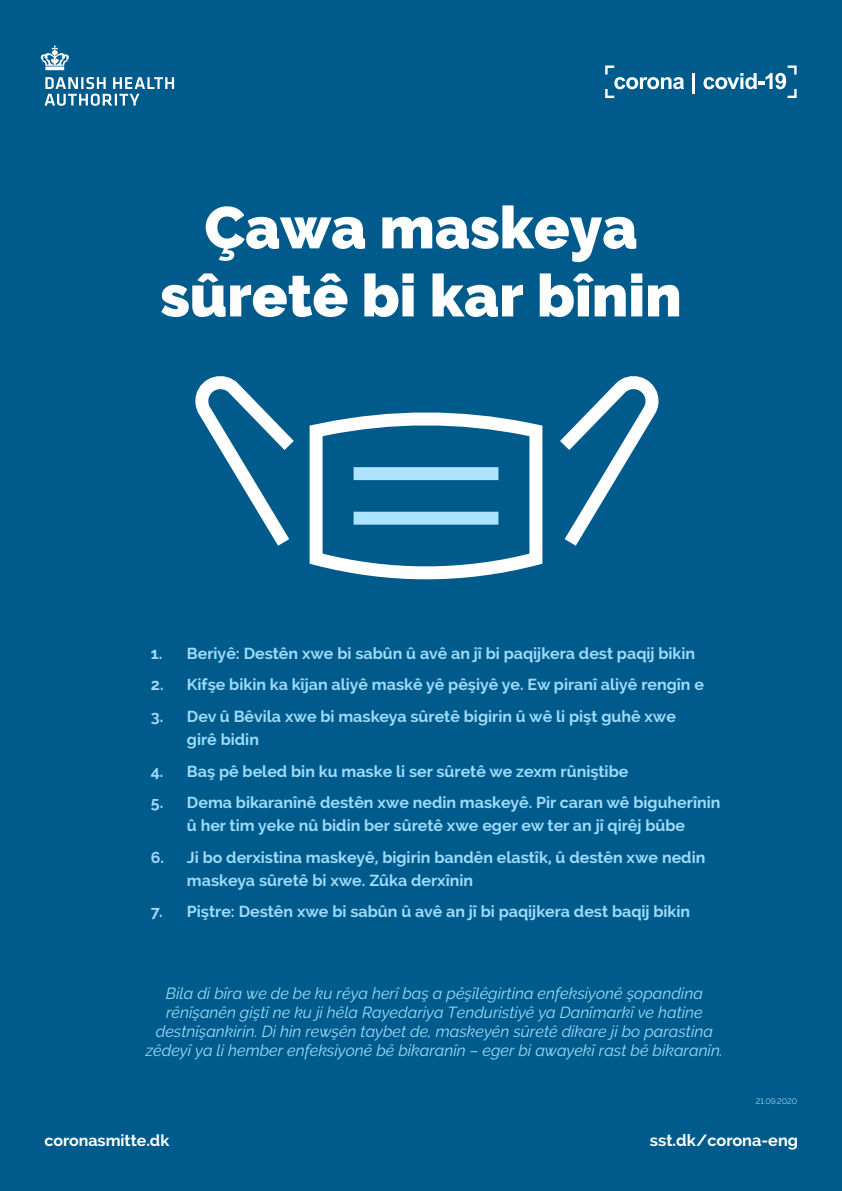
<style>
.page{position:relative;width:842px;height:1191px;background:#005b8d}
.page>*{position:absolute;margin:0;border:0;box-sizing:border-box;transform-origin:0 0}
.t1{font:900 58.8px/68px "Raleway";color:#fff;text-align:center}
.t2{font:700 16.3px "Raleway";color:#fff}
.t3{font:700 16px/23px "Raleway";color:#9edbfa}
.t4{font:italic 16px/19px "Raleway";color:#9cdcf8;text-align:center}
.t5{font:700 16px "Raleway";color:#fff}
.t6{font:8px "Raleway";color:#9cdcf8}
</style>
<div class="page">
<svg style="left:605px;top:66px;width:79px;height:32px"></svg>
<hr style="left:692px;top:73px;width:3px;height:21px;background:#fff">
<svg style="left:703px;top:66px;width:94px;height:32px"></svg>
<svg style="left:309px;top:412px;width:234px;height:165px"></svg>
<svg style="left:195px;top:376px;width:99px;height:170px"></svg>
<svg style="left:560px;top:376px;width:99px;height:170px"></svg>
<div style="left:354px;top:467px;width:144px;height:13px;background:#ade3ff"></div>
<div style="left:354px;top:512px;width:144px;height:12px;background:#ade3ff"></div>
<svg style="left:41px;top:45px;width:28px;height:25px"></svg>
<svg style="left:45px;top:77px;width:129px;height:29px"></svg>
<p class="t1" style="left:160px;top:194px;width:523px">Çawa maskeya sûretê bi kar bînin</p>
<p class="t3" style="left:151px;top:642px;width:546px">1. Beriyê: Destên xwe bi sabûn û avê an jî bi paqijkera dest paqij bikin</p>
<p class="t3" style="left:151px;top:673px;width:555px">2. Kifşe bikin ka kîjan aliyê maskê yê pêşiyê ye. Ew piranî aliyê rengîn e</p>
<p class="t3" style="left:187px;top:705px;width:491px;text-indent:-36px">3. Dev û Bêvila xwe bi maskeya sûretê bigirin û wê li pişt guhê xwe girê bidin</p>
<p class="t3" style="left:151px;top:759px;width:479px">4. Baş pê beled bin ku maske li ser sûretê we zexm rûniştibe</p>
<p class="t3" style="left:151px;top:791px;width:571px;text-align:center">5. Dema bikaranînê destên xwe nedin maskeyê. Pir caran wê biguherînin û her tim yeke nû bidin ber sûretê xwe eger ew ter an jî qirêj bûbe</p>
<p class="t3" style="left:187px;top:845px;width:520px;text-indent:-36px">6. Ji bo derxistina maskeyê, bigirin bandên elastîk, û destên xwe nedin maskeya sûretê bi xwe. Zûka derxînin</p>
<p class="t3" style="left:151px;top:900px;width:541px">7. Piştre: Destên xwe bi sabûn û avê an jî bi paqijkera dest baqij bikin</p>
<p class="t4" style="left:146px;top:984px;width:579px">Bila di bîra we de be ku rêya herî baş a pêşîlêgirtina enfeksiyonê şopandina rênîşanên giştî ne ku ji hêla Rayedariya Tenduristiyê ya Danîmarkî ve hatine destnîşankirin. Di hin rewşên taybet de, maskeyên sûretê dikare ji bo parastina zêdeyî ya li hember enfeksiyonê bê bikaranîn – eger bi awayekî rast bê bikaranîn.</p>
<p class="t6" style="left:756px;top:1097px;width:43px">21.09.2020</p>
<p class="t5" style="left:44px;top:1130px;width:126px">coronasmitte.dk</p>
<p class="t2" style="left:650px;top:1130px;width:150px">sst.dk/corona-eng</p>
</div>
